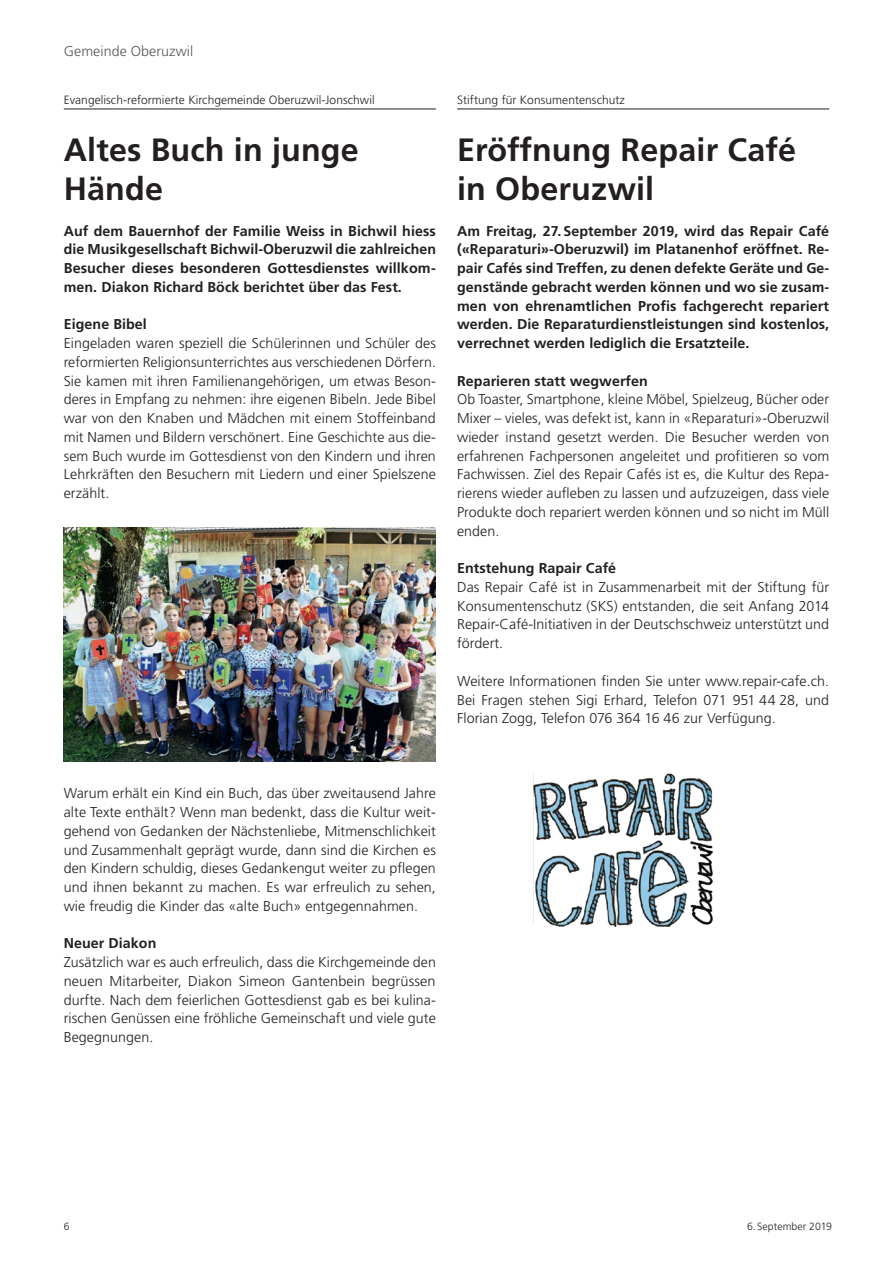
<style>
.page{position:relative;width:893px;height:1263px;background:#fff}
.page>*{position:absolute;margin:0;border:0;box-sizing:border-box;transform-origin:0 0}
.t1{font:700 32.25px/39px "Frutiger LT Std";letter-spacing:.005em;color:#231f20}
.t2{font:300 14.25px/18.8px "Frutiger LT Std";letter-spacing:.005em;color:#231f20;text-align:justify}
.t3{font:700 14.25px/18.8px "Frutiger LT Std";letter-spacing:.005em;color:#231f20;text-align:justify}
.t4{font:300 14.25px "Frutiger LT Std";letter-spacing:.005em;color:#57585a}
.t5{font:300 12px "Frutiger LT Std";letter-spacing:.005em;color:#231f20}
.t6{font:300 10.5px "Frutiger LT Std";letter-spacing:.005em;color:#231f20}
</style>
<div class="page">
<hr style="left:64px;top:109px;width:372px;height:1px;background:#231f20">
<img style="left:64px;top:527px;width:372px;height:234px">
<hr style="left:457px;top:109px;width:372px;height:1px;background:#231f20">
<img style="left:533px;top:773px;width:180px;height:154px">
<p class="t4" style="left:64px;top:43px;width:131px">Gemeinde Oberuzwil</p>
<p class="t5" style="left:64px;top:93px;width:312px">Evangelisch-reformierte Kirchgemeinde Oberuzwil-Jonschwil</p>
<h1 class="t1" style="left:64px;top:130px;width:296px">Altes Buch in junge<br>Hände</h1>
<p class="t3" style="left:64px;top:221px;width:374px">Auf dem Bauernhof der Familie Weiss in Bichwil hiess die Musikgesellschaft Bichwil-Oberuzwil die zahlreichen Besucher dieses besonderen Gottesdienstes willkom&shy;men. Diakon Richard Böck berichtet über das Fest.</p>
<p class="t3" style="left:64px;top:315px;width:85px">Eigene Bibel</p>
<p class="t2" style="left:64px;top:334px;width:374px">Eingeladen waren speziell die Schülerinnen und Schüler des reformierten Religionsunterrichtes aus verschiedenen Dörfern.<br>Sie kamen mit ihren Familienangehörigen, um etwas Beson&shy;deres in Empfang zu nehmen: ihre eigenen Bibeln. Jede Bibel war von den Knaben und Mädchen mit einem Stoffeinband mit Namen und Bildern verschönert. Eine Geschichte aus die&shy;sem Buch wurde im Gottesdienst von den Kindern und ihren Lehrkräften den Besuchern mit Liedern und einer Spielszene erzählt.</p>
<p class="t5" style="left:457px;top:93px;width:169px">Stiftung für Konsumentenschutz</p>
<h1 class="t1" style="left:457px;top:130px;width:340px">Eröffnung Repair Café in Oberuzwil</h1>
<p class="t3" style="left:457px;top:221px;width:374px">Am Freitag, 27.September 2019, wird das Repair Café («Reparaturi»-Oberuzwil) im Platanenhof eröffnet. Re&shy;pair Cafés sind Treffen, zu denen defekte Geräte und Ge&shy;genstände gebracht werden können und wo sie zusam&shy;men von ehrenamtlichen Profis fachgerecht repariert werden. Die Reparaturdienstleistungen sind kostenlos, verrechnet werden lediglich die Ersatzteile.</p>
<p class="t3" style="left:457px;top:371px;width:192px">Reparieren statt wegwerfen</p>
<p class="t2" style="left:457px;top:390px;width:374px">Ob Toaster, Smartphone, kleine Möbel, Spielzeug, Bücher oder Mixer – vieles, was defekt ist, kann in «Reparaturi»-Oberuzwil wieder instand gesetzt werden. Die Besucher werden von erfahrenen Fachpersonen angeleitet und profitieren so vom Fachwissen. Ziel des Repair Cafés ist es, die Kultur des Repa&shy;rierens wieder aufleben zu lassen und aufzuzeigen, dass viele Produkte doch repariert werden können und so nicht im Müll enden.</p>
<p class="t3" style="left:457px;top:559px;width:161px">Entstehung Rapair Café</p>
<p class="t2" style="left:457px;top:578px;width:374px">Das Repair Café ist in Zusammenarbeit mit der Stiftung für Konsumentenschutz (SKS) entstanden, die seit Anfang 2014<br>Repair-Café-Initiativen in der Deutschschweiz unterstützt und fördert.</p>
<p class="t2" style="left:457px;top:672px;width:374px">Weitere Informationen finden Sie unter www.repair-cafe.ch.<br>Bei Fragen stehen Sigi Erhard, Telefon 071 951 44 28, und Florian Zogg, Telefon 076 364 16 46 zur Verfügung.</p>
<p class="t2" style="left:64px;top:784px;width:374px">Warum erhält ein Kind ein Buch, das über zweitausend Jahre alte Texte enthält? Wenn man bedenkt, dass die Kultur weit&shy;gehend von Gedanken der Nächstenliebe, Mitmenschlichkeit und Zusammenhalt geprägt wurde, dann sind die Kirchen es den Kindern schuldig, dieses Gedankengut weiter zu pflegen und ihnen bekannt zu machen. Es war erfreulich zu sehen, wie freudig die Kinder das «alte Buch» entgegennahmen.</p>
<p class="t3" style="left:64px;top:934px;width:94px">Neuer Diakon</p>
<p class="t2" style="left:64px;top:953px;width:374px">Zusätzlich war es auch erfreulich, dass die Kirchgemeinde den neuen Mitarbeiter, Diakon Simeon Gantenbein begrüssen durfte. Nach dem feierlichen Gottesdienst gab es bei kulina&shy;rischen Genüssen eine fröhliche Gemeinschaft und viele gute Begegnungen.</p>
<p class="t6" style="left:64px;top:1220px;width:7px">6</p>
<p class="t6" style="left:747px;top:1220px;width:86px">6. September 2019</p>
</div>
